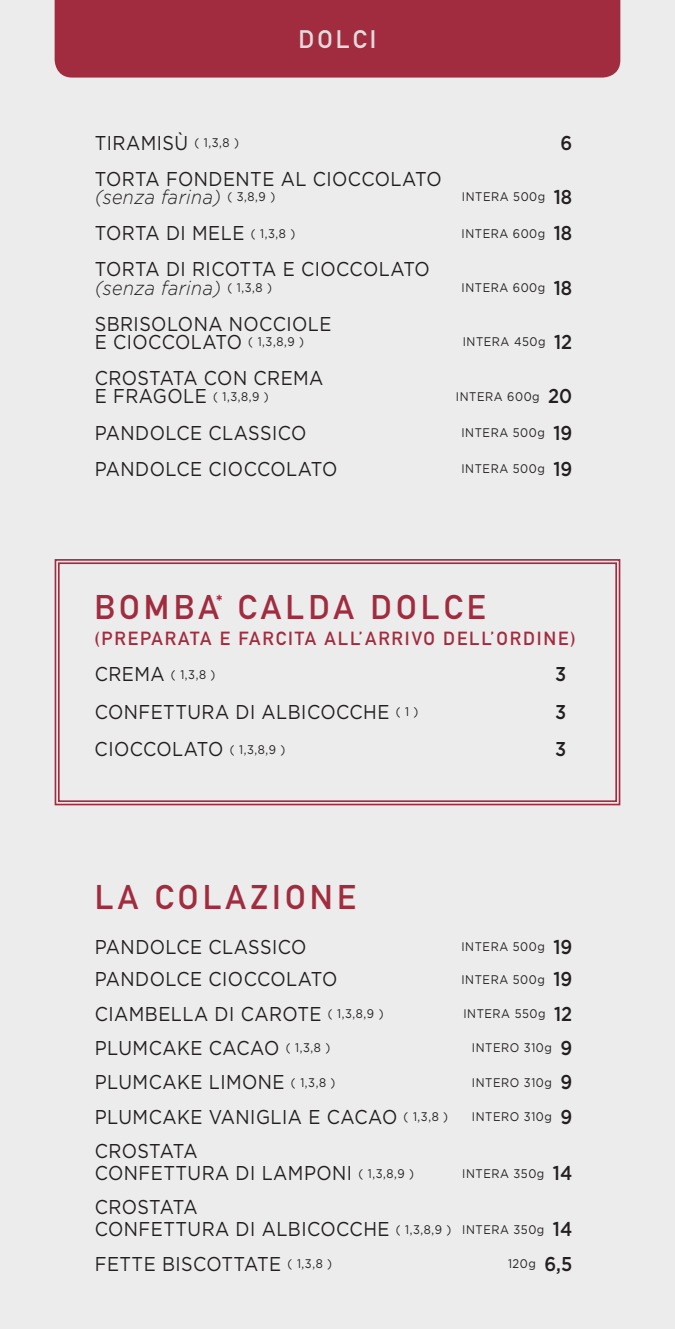
<style>
.page{position:relative;width:675px;height:1329px;background:#ececec}
.page>*{position:absolute;margin:0;border:0;box-sizing:border-box;transform-origin:0 0}
.t1{font:700 33.75px "DIN Alternate";letter-spacing:.125em;color:#a12c3f}
.t2{font:700 25px "DIN Alternate";letter-spacing:.125em;color:#e2dbdb}
.t3{font:20px/18.1px "Gotham HTF";letter-spacing:.025em;color:#231f20;scale:.9 1}
.t4{font:500 20px "Gotham HTF";color:#231f20;scale:.9 1}
.t5{font:700 18.75px "DIN Alternate";letter-spacing:.1em;color:#a12c3f}
.t6{font:12.5px "Gotham HTF";letter-spacing:.05em;color:#231f20;scale:.9 1}
.s1{font-size:12.5px}
.s2{font-weight:300;font-style:italic}
.s3{font-weight:500;font-size:20px}
.s4{font-size:20px}
.s5{font-weight:500}
</style>
<div class="page">
<div style="left:55px;top:0;width:565px;height:78px;background:#a12c3f"></div>
<svg style="left:54px;top:559px;width:567px;height:247px"></svg>
<div style="left:58px;top:562px;width:559px;height:240px;border:2px solid #a12c3f"></div>
<p class="t2" style="left:299px;top:20px;width:79px">DOLCI</p>
<p class="t3" style="left:95px;top:133px;width:162px">TIRAMISÙ <span class="s1">( 1,3,8 )</span></p>
<p class="t4" style="left:560px;top:131px;width:15px">6</p>
<p class="t3" style="left:95px;top:169px;width:387px">TORTA FONDENTE AL CIOCCOLATO <span class="s2">(senza farina)</span> <span class="s1">( 3,8,9 )</span></p>
<p class="t6" style="left:462px;top:190px;width:124px">INTERA 500g <span class="s3">18</span></p>
<p class="t3" style="left:95px;top:224px;width:224px">TORTA DI MELE <span class="s1">( 1,3,8 )</span></p>
<p class="t6" style="left:462px;top:226px;width:125px">INTERA 600g <span class="s3">18</span></p>
<p class="t3" style="left:95px;top:260px;width:374px">TORTA DI RICOTTA E CIOCCOLATO <span class="s2">(senza farina)</span> <span class="s1">( 1,3,8 )</span></p>
<p class="t6" style="left:462px;top:281px;width:125px">INTERA 600g <span class="s3">18</span></p>
<p class="t3" style="left:95px;top:314px;width:265px">SBRISOLONA NOCCIOLE<br>E CIOCCOLATO <span class="s1">( 1,3,8,9 )</span></p>
<p class="t6" style="left:463px;top:335px;width:123px">INTERA 450g <span class="s3">12</span></p>
<p class="t3" style="left:95px;top:369px;width:256px">CROSTATA CON CREMA</p>
<p class="t6" style="left:95px;top:389px;width:195px"><span class="s4">E FRAGOLE</span> ( 1,3,8,9 )</p>
<p class="t6" style="left:456px;top:389px;width:131px">INTERA 600g <span class="s3">20</span></p>
<p class="t3" style="left:95px;top:423px;width:237px">PANDOLCE CLASSICO</p>
<p class="t6" style="left:461px;top:426px;width:125px">INTERA 500g <span class="s3">19</span></p>
<p class="t3" style="left:95px;top:459px;width:271px">PANDOLCE CIOCCOLATO</p>
<p class="t6" style="left:461px;top:462px;width:125px">INTERA 500g <span class="s3">19</span></p>
<h1 class="t1" style="left:94px;top:581px;width:393px">BOMBA<sup>*</sup> CALDA DOLCE</h1>
<p class="t5" style="left:94px;top:624px;width:483px">(PREPARATA E FARCITA ALL’ARRIVO DELL’ORDINE)</p>
<p class="t6" style="left:95px;top:667px;width:136px"><span class="s4">CREMA</span> ( 1,3,8 )</p>
<p class="t4" style="left:555px;top:663px;width:14px">3</p>
<p class="t3" style="left:95px;top:702px;width:361px">CONFETTURA DI ALBICOCCHE <span class="s1">( 1 )</span></p>
<p class="t4" style="left:555px;top:700px;width:14px">3</p>
<p class="t3" style="left:95px;top:740px;width:214px">CIOCCOLATO <span class="s1">( 1,3,8,9 )</span></p>
<p class="t4" style="left:555px;top:738px;width:14px">3</p>
<h1 class="t1" style="left:95px;top:872px;width:263px">LA COLAZIONE</h1>
<p class="t3" style="left:95px;top:937px;width:237px">PANDOLCE CLASSICO</p>
<p class="t6" style="left:461px;top:940px;width:125px">INTERA 500g <span class="s3">19</span></p>
<p class="t3" style="left:95px;top:970px;width:271px">PANDOLCE CIOCCOLATO</p>
<p class="t6" style="left:461px;top:972px;width:125px">INTERA 500g <span class="s3">19</span></p>
<p class="t3" style="left:95px;top:1004px;width:322px">CIAMBELLA DI CAROTE <span class="s1">( 1,3,8,9 )</span></p>
<p class="t6" style="left:463px;top:1007px;width:122px">INTERA 550g <span class="s3">12</span></p>
<p class="t3" style="left:95px;top:1038px;width:263px">PLUMCAKE CACAO <span class="s1">( 1,3,8 )</span></p>
<p class="t6" style="left:472px;top:1041px;width:113px">INTERO 310g <span class="s3">9</span></p>
<p class="t3" style="left:95px;top:1073px;width:269px">PLUMCAKE LIMONE <span class="s1">( 1,3,8 )</span></p>
<p class="t6" style="left:472px;top:1075px;width:113px">INTERO 310g <span class="s3">9</span></p>
<p class="t3" style="left:95px;top:1107px;width:394px">PLUMCAKE VANIGLIA E CACAO <span class="s1">( 1,3,8 )</span></p>
<p class="t6" style="left:472px;top:1110px;width:113px">INTERO 310g <span class="s3">9</span></p>
<p class="t3" style="left:95px;top:1140px;width:356px;line-height:21.9px">CROSTATA<br>CONFETTURA DI LAMPONI <span class="s1">( 1,3,8,9 )</span></p>
<p class="t6" style="left:462px;top:1166px;width:124px">INTERA 350g <span class="s3">14</span></p>
<p class="t3" style="left:95px;top:1196px;width:532px;line-height:21.9px">CROSTATA<br>CONFETTURA DI ALBICOCCHE <span class="s1">( 1,3,8,9 ) INTERA 350g</span> <span class="s5">14</span></p>
<p class="t3" style="left:95px;top:1254px;width:265px">FETTE BISCOTTATE <span class="s1">( 1,3,8 )</span></p>
<p class="t6" style="left:508px;top:1257px;width:73px">120g <span class="s3">6,5</span></p>
</div>
